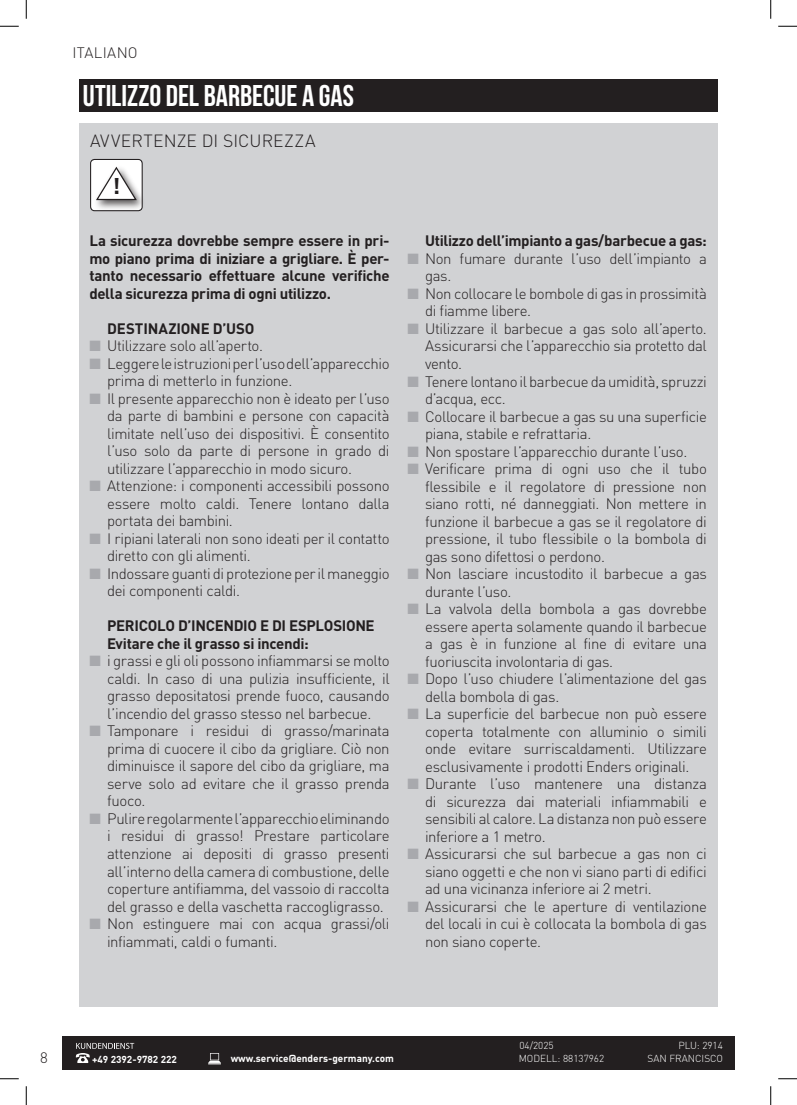
<style>
.page{position:relative;width:797px;height:1105px;background:#fff}
.page>*{position:absolute;margin:0;border:0;box-sizing:border-box;transform-origin:0 0}
.t1{font:700 30px "Bebas Neue";letter-spacing:-.005em;color:#fff}
.t2{font:700 22.5px "DIN Pro";color:#231f20}
.t3{font:300 17.5px "DIN Pro";letter-spacing:.005em;color:#231f20}
.t4{font:300 15px/17.5px "DIN Pro";letter-spacing:-.025em;color:#231f20}
.t5{font:700 15px/17.5px "DIN Pro";letter-spacing:-.02em;color:#231f20;text-align:justify}
.t6{font:300 15px "DIN Pro";letter-spacing:.02em;color:#231f20}
.t7{font:700 10px "DIN Offc";color:#fff}
.t8{font:300 10px "DIN Offc";color:#fff}
</style>
<div class="page">
<div style="left:62px;top:1036px;width:672px;height:33px;background:#231f20"></div>
<svg style="left:76px;top:1043px;width:58px;height:20px"></svg>
<svg style="left:208px;top:1053px;width:13px;height:11px"></svg>
<div style="left:79px;top:123px;width:638px;height:884px;background:#d1d2d4"></div>
<div style="left:79px;top:79px;width:638px;height:33px;background:#231f20"></div>
<svg style="left:90px;top:159px;width:53px;height:52px;background:#d6d5d5"></svg>
<svg style="left:0;top:25px;width:19px;height:2px"></svg>
<svg style="left:778px;top:25px;width:19px;height:2px"></svg>
<svg style="left:0;top:1078px;width:19px;height:1px"></svg>
<svg style="left:778px;top:1078px;width:19px;height:1px"></svg>
<svg style="left:25px;top:0;width:2px;height:19px"></svg>
<svg style="left:25px;top:1086px;width:2px;height:19px"></svg>
<svg style="left:770px;top:0;width:1px;height:19px"></svg>
<svg style="left:770px;top:1086px;width:1px;height:19px"></svg>
<p class="t6" style="left:72px;top:41px;width:67px">ITALIANO</p>
<h1 class="t1" style="left:83px;top:79px;width:272px">UTILIZZO DEL BARBECUE A GAS</h1>
<p class="t3" style="left:90px;top:127px;width:227px">AVVERTENZE DI SICUREZZA</p>
<h2 class="t2" style="left:112px;top:171px;width:9px">!</h2>
<p class="t5" style="left:89px;top:231px;width:302px">La sicurezza dovrebbe sempre essere in pri&shy;mo piano prima di iniziare a grigliare. È per&shy;tanto necessario effettuare alcune verifiche della sicurezza prima di ogni utilizzo.</p>
<p class="t5" style="left:107px;top:319px;width:149px">DESTINAZIONE D’USO</p>
<p class="t4" style="left:107px;top:336px;width:284px">Utilizzare solo all’aperto.<br>Leggere le istruzioni per l’uso dell’apparecchio prima di metterlo in funzione.<br>Il presente apparecchio non è ideato per l’uso da parte di bambini e persone con capacità limitate nell’uso dei dispositivi. È consentito l’uso solo da parte di persone in grado di utilizzare l’apparecchio in modo sicuro.<br>Attenzione: i componenti accessibili possono essere molto caldi. Tenere lontano dalla portata dei bambini.<br>I ripiani laterali non sono ideati per il contatto diretto con gli alimenti.<br>Indossare guanti di protezione per il maneggio dei componenti caldi.</p>
<p class="t5" style="left:107px;top:617px;width:269px">PERICOLO D’INCENDIO E DI ESPLOSIONE<br>Evitare che il grasso si incendi:</p>
<p class="t4" style="left:107px;top:651px;width:284px">i grassi e gli oli possono infiammarsi se molto caldi. In caso di una pulizia insufficiente, il grasso depositatosi prende fuoco, causando l’incendio del grasso stesso nel barbecue.<br>Tamponare i residui di grasso/marinata prima di cuocere il cibo da grigliare. Ciò non diminuisce il sapore del cibo da grigliare, ma serve solo ad evitare che il grasso prenda fuoco.<br>Pulire regolarmente l’apparecchio eliminando i residui di grasso! Prestare particolare attenzione ai depositi di grasso presenti all’interno della camera di combustione, delle coperture antifiamma, del vassoio di raccolta del grasso e della vaschetta raccogligrasso.<br>Non estinguere mai con acqua grassi/oli infiammati, caldi o fumanti.</p>
<p class="t5" style="left:425px;top:232px;width:283px">Utilizzo dell’impianto a gas/barbecue a gas:</p>
<p class="t4" style="left:425px;top:249px;width:283px">Non fumare durante l’uso dell’impianto a gas.<br>Non collocare le bombole di gas in prossimità di fiamme libere.<br>Utilizzare il barbecue a gas solo all’aperto.<br>Assicurarsi che l’apparecchio sia protetto dal vento.<br>Tenere lontano il barbecue da umidità, spruzzi d’acqua, ecc.<br>Collocare il barbecue a gas su una superficie piana, stabile e refrattaria.<br>Non spostare l’apparecchio durante l’uso.<br>Verificare prima di ogni uso che il tubo flessibile e il regolatore di pressione non siano rotti, né danneggiati. Non mettere in funzione il barbecue a gas se il regolatore di pressione, il tubo flessibile o la bombola di gas sono difettosi o perdono.<br>Non lasciare incustodito il barbecue a gas durante l’uso.<br>La valvola della bombola a gas dovrebbe essere aperta solamente quando il barbecue a gas è in funzione al fine di evitare una fuoriuscita involontaria di gas.<br>Dopo l’uso chiudere l’alimentazione del gas della bombola di gas.<br>La superficie del barbecue non può essere coperta totalmente con alluminio o simili onde evitare surriscaldamenti. Utilizzare esclusivamente i prodotti Enders originali.<br>Durante l’uso mantenere una distanza di sicurezza dai materiali infiammabili e sensibili al calore. La distanza non può essere inferiore a 1 metro.<br>Assicurarsi che sul barbecue a gas non ci siano oggetti e che non vi siano parti di edifici ad una vicinanza inferiore ai 2 metri.<br>Assicurarsi che le aperture di ventilazione del locali in cui è collocata la bombola di gas non siano coperte.</p>
<p class="t4" style="left:40px;top:1047px;width:9px">8</p>
<p class="t8" style="left:519px;top:1039px;width:36px">04/2025</p>
<p class="t8" style="left:678px;top:1039px;width:46px">PLU: 2914</p>
<p class="t7" style="left:92px;top:1053px;width:86px">+49 2392-9782 222</p>
<p class="t7" style="left:231px;top:1052px;width:165px">www.service@enders-germany.com</p>
<p class="t8" style="left:518px;top:1052px;width:87px">MODELL: 88137962</p>
<p class="t8" style="left:647px;top:1052px;width:77px">SAN FRANCISCO</p>
</div>
